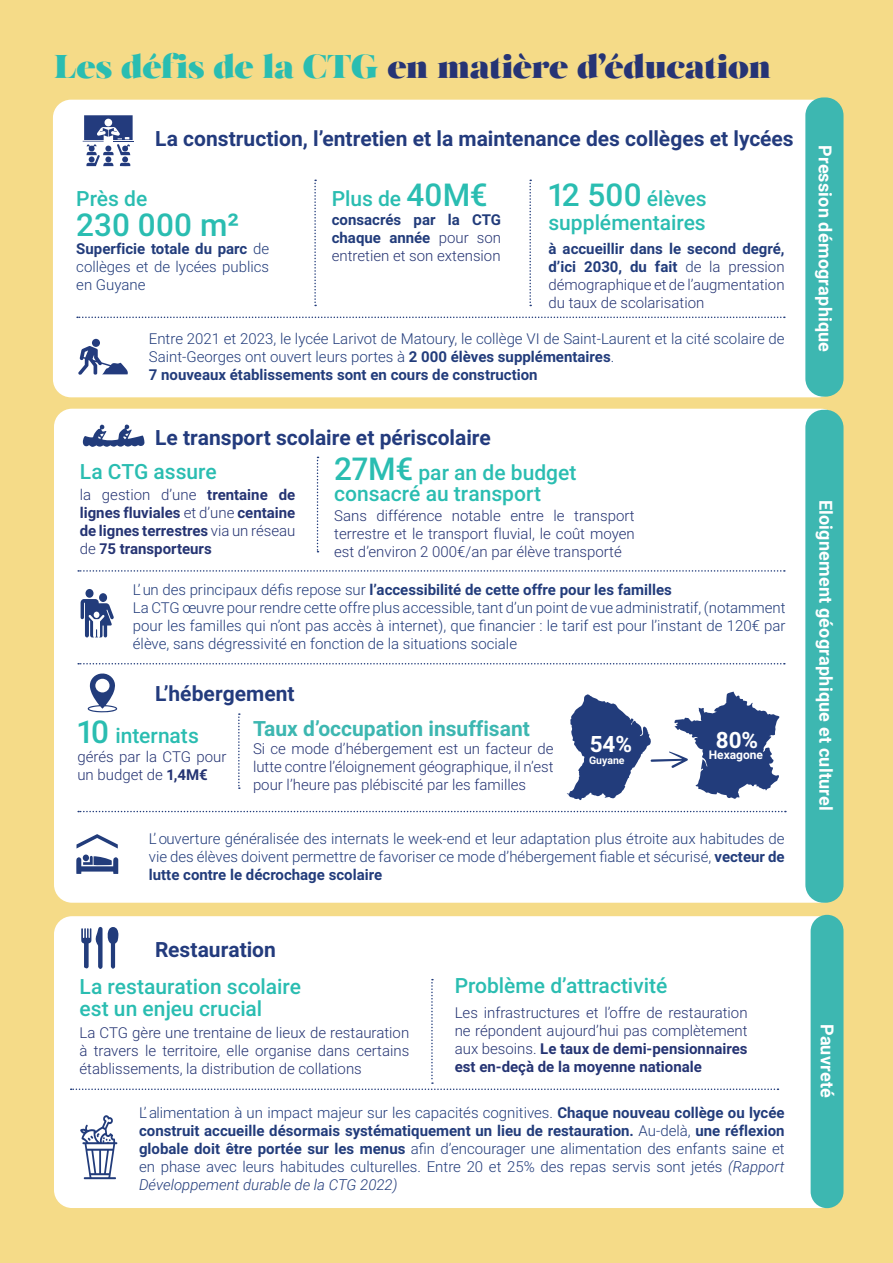
<style>
.page{position:relative;width:893px;height:1263px;background:#f5db88}
.page>*{position:absolute;margin:0;border:0;box-sizing:border-box;transform-origin:0 0}
.t1{font:33px "Salome";letter-spacing:-.015em;color:#263475}
.t2{font:500 31.5px "Roboto";color:#2abdb1}
.t3{font:700 22.5px "Roboto";color:#fff}
.t4{font:500 21px/22.5px "Roboto";color:#2abdb1}
.t5{font:700 21px "Roboto";color:#233b7d}
.t6{font:700 21px "Roboto";color:#3db7b1}
.t7{font:700 18px "Roboto";letter-spacing:.01em;color:#fff}
.t8{font:300 15px/18px "Roboto";color:#223c7b;text-align:justify}
.t9{font:300 15px/18px "Roboto";color:#253473;text-align:justify}
.t10{font:700 15px/18px "Roboto";color:#253473;text-align:justify}
.t11{font:700 12px "Roboto";color:#fff}
.t12{font:700 10.5px "Roboto";color:#fff}
.s1{color:#2abdb1}
.s2{font-weight:700}
.s3{font-size:31.5px}
.s4{font-weight:700;color:#223c7b}
.s5{color:#223c7b}
.s6{font-weight:300}
.s7{font-style:italic}
</style>
<div class="page">
<div style="left:54px;top:916px;width:785px;height:292px;background:#fff;border-radius:18px"></div>
<div style="left:53px;top:100px;width:783px;height:297px;background:#fff;border-radius:18px"></div>
<div style="left:54px;top:409px;width:785px;height:494px;background:#fff;border-radius:18px"></div>
<div style="left:805px;top:97px;width:38px;height:300px;background:#3db7b1;border-radius:18px"></div>
<div style="left:805px;top:410px;width:38px;height:493px;background:#3db7b1;border-radius:18px"></div>
<svg style="left:87px;top:673px;width:30px;height:39px"></svg>
<svg style="left:81px;top:926px;width:37px;height:43px"></svg>
<svg style="left:83px;top:424px;width:62px;height:23px"></svg>
<svg style="left:317px;top:457px;width:1px;height:95px"></svg>
<svg style="left:238px;top:713px;width:2px;height:76px"></svg>
<svg style="left:77px;top:317px;width:708px;height:1px"></svg>
<svg style="left:78px;top:570px;width:707px;height:2px"></svg>
<svg style="left:78px;top:663px;width:707px;height:1px"></svg>
<svg style="left:78px;top:811px;width:708px;height:1px"></svg>
<svg style="left:314px;top:180px;width:2px;height:126px"></svg>
<svg style="left:529px;top:180px;width:2px;height:126px"></svg>
<svg style="left:71px;top:979px;width:707px;height:111px"></svg>
<div style="left:99px;top:593px;width:8px;height:9px;background:#223c7b;border-radius:50%"></div>
<div style="left:85px;top:589px;width:9px;height:9px;background:#223c7b;border-radius:50%"></div>
<svg style="left:81px;top:599px;width:33px;height:39px"></svg>
<svg style="left:77px;top:834px;width:41px;height:14px"></svg>
<svg style="left:76px;top:856px;width:42px;height:18px"></svg>
<div style="left:83px;top:854px;width:6px;height:7px;background:#223c7b;border-radius:50%"></div>
<svg style="left:78px;top:346px;width:50px;height:29px"></svg>
<div style="left:92px;top:339px;width:8px;height:8px;background:#233b7d;border-radius:50%"></div>
<svg style="left:80px;top:1115px;width:37px;height:64px"></svg>
<svg style="left:567px;top:692px;width:212px;height:108px"></svg>
<div style="left:811px;top:915px;width:32px;height:293px;background:#3db7b1;border-radius:16px"></div>
<svg style="left:83px;top:115px;width:51px;height:51px"></svg>
<h1 class="t1" style="left:54px;top:45px;width:718px"><span class="s1">Les défis de la CTG</span> en matière d’éducation</h1>
<h3 class="t5" style="left:155px;top:124px;width:640px">La construction, l’entretien et la maintenance des collèges et lycées</h3>
<h3 class="t4" style="left:76px;top:186px;width:73px">Près de</h3>
<h2 class="t2" style="left:76px;top:202px;width:164px">230 000 m²</h2>
<p class="t8" style="left:76px;top:239px;width:194px"><span class="s2">Superficie totale du parc</span> de collèges et de lycées publics en Guyane</p>
<h3 class="t4" style="left:332px;top:186px;width:158px">Plus de <span class="s3">40M€</span></h3>
<h3 class="t4" style="left:548px;top:185px;width:160px;line-height:24px"><span class="s3">12 500</span> élèves supplémentaires</h3>
<p class="t9" style="left:332px;top:211px;width:171px"><span class="s4">consacrés par la CTG chaque année</span> pour son entretien et son extension</p>
<p class="t9" style="left:548px;top:239px;width:238px"><span class="s4">à accueillir dans le second degré, d’ici 2030, du fait</span> <span class="s5">d</span>e la pression démographique et de l’augmentation du taux de scolarisation</p>
<p class="t8" style="left:149px;top:329px;width:637px;text-align:left">Entre 2021 et 2023, le lycée Larivot de Matoury, le collège VI de Saint-Laurent et la cité scolaire de<br>Saint-Georges ont ouvert leurs portes à <span class="s2">2 000 élèves supplémentaires</span>.<br><span class="s2">7 nouveaux établissements sont en cours de construction</span></p>
<h3 class="t5" style="left:155px;top:423px;width:337px">Le transport scolaire et périscolaire</h3>
<h3 class="t4" style="left:80px;top:459px;width:138px">La CTG assure</h3>
<p class="t10" style="left:80px;top:485px;width:217px"><span class="s6">la gestion d’une</span> trentaine de lignes fluviales <span class="s6">et d’une</span> centaine de lignes terrestres <span class="s6">via un réseau de</span> 75 transporteurs</p>
<h3 class="t4" style="left:334px;top:461px;width:244px;line-height:21px"><span class="s3">27M€</span> par an de budget consacré au transport</h3>
<p class="t9" style="left:334px;top:506px;width:302px">Sans différence notable entre le transport terrestre et le transport fluvial, le coût moyen est d’environ 2 000€/an par élève transporté</p>
<p class="t8" style="left:133px;top:580px;width:654px;text-align:left">L’ un des principaux défis repose sur <span class="s2">l’accessibilité de cette offre pour les familles<br></span>La CTG œuvre pour rendre cette offre plus accessible, tant d’un point de vue administratif, (notamment pour les familles qui n’ont pas accès à internet), que financier : le tarif est pour l’instant de 120€ par élève, sans dégressivité en fonction de la situations sociale</p>
<h3 class="t5" style="left:155px;top:679px;width:141px">L’hébergement</h3>
<h3 class="t4" style="left:77px;top:724px;width:123px"><span class="s3">10</span> internats</h3>
<p class="t9" style="left:77px;top:747px;width:151px">gérés par la CTG pour un budget de <span class="s2">1,4M€</span></p>
<h3 class="t6" style="left:253px;top:713px;width:278px">Taux d’occupation insuffisant</h3>
<p class="t9" style="left:253px;top:739px;width:302px">Si ce mode d’hébergement est un facteur de lutte contre l’éloignement géographique, il n’est pour l’heure pas plébiscité par les familles</p>
<h3 class="t3" style="left:590px;top:728px;width:44px">54%</h3>
<h3 class="t3" style="left:716px;top:724px;width:44px">80%</h3>
<p class="t12" style="left:589px;top:752px;width:37px">Guyane</p>
<p class="t11" style="left:709px;top:746px;width:56px">Hexagone</p>
<p class="t8" style="left:149px;top:829px;width:637px">L’ ouverture généralisée des internats le week-end et leur adaptation plus étroite aux habitudes de vie des élèves doivent permettre de favoriser ce mode d’hébergement fiable et sécurisé, <span class="s2">vecteur de lutte contre le décrochage scolaire</span></p>
<p class="t7" style="left:838px;top:145px;width:208px;rotate:90deg">Pression démographique</p>
<p class="t7" style="left:838px;top:500px;width:312px;rotate:90deg">Eloignement géographique et culturel</p>
<h3 class="t5" style="left:155px;top:935px;width:122px">Restauration</h3>
<h3 class="t4" style="left:80px;top:974px;width:223px">La restauration scolaire est un enjeu crucial</h3>
<p class="t9" style="left:80px;top:1023px;width:331px">La CTG gère une trentaine de lieux de restauration à travers le territoire, elle organise dans certains établissements, la distribution de collations</p>
<h3 class="t4" style="left:455px;top:973px;width:214px">Problème d’attractivité</h3>
<p class="t9" style="left:455px;top:1003px;width:294px">Les infrastructures et l’offre de restauration ne répondent aujourd’hui pas complètement aux besoins. <span class="s2">Le taux de demi-pensionnaires est en-deçà de la moyenne nationale</span></p>
<p class="t8" style="left:139px;top:1103px;width:647px">L’ alimentation à un impact majeur sur les capacités cognitives. <span class="s2">Chaque nouveau collège ou lycée construit accueille désormais systématiquement un lieu de restauration.</span> Au-delà, <span class="s2">une réflexion globale doit être portée sur les menus</span> afin d’encourager une alimentation des enfants saine et en phase avec leurs habitudes culturelles. Entre 20 et 25% des repas servis sont jetés <span class="s7">(Rapport Développement durable de la CTG 2022)</span></p>
<p class="t7" style="left:840px;top:1024px;width:75px;rotate:90deg">Pauvreté</p>
</div>
